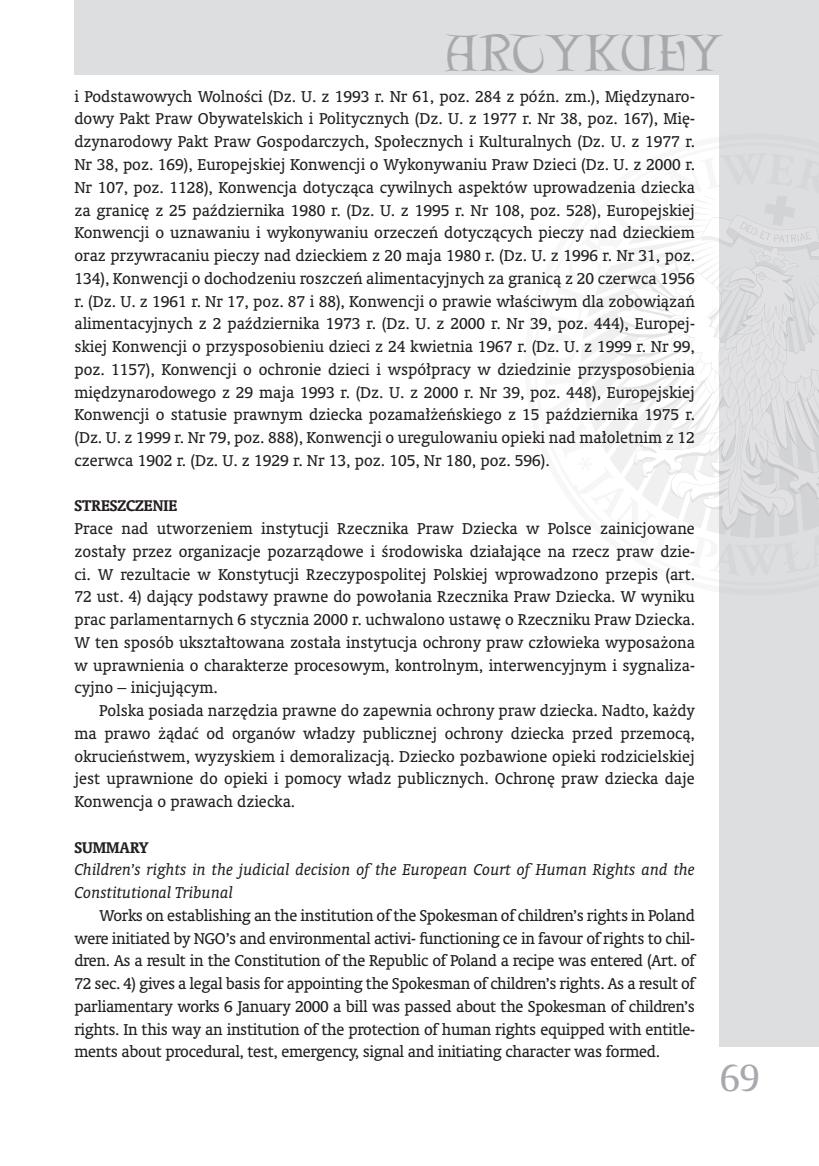
<style>
.page{position:relative;width:819px;height:1166px;background:#fff}
.page>*{position:absolute;margin:0;border:0;box-sizing:border-box;transform-origin:0 0}
.t1{font:46.55px "Lettergical PL";letter-spacing:-.005em;color:#a8a9ad}
.t2{font:36.75px "Amerigo PL";color:#a8a9ad}
.Normalny_PK{font:15.75px/22.8px "Oranda PL";color:#231f20;text-align:justify}
.Normalny_PK-2{font:italic 15.75px/22.8px "Oranda PL";color:#231f20}
.Normalny_PK-3{font:700 15.75px "Oranda PL";color:#231f20}
</style>
<div class="page">
<div style="left:719px;top:0;width:100px;height:1047px;background:#dddee0"></div>
<div style="left:74px;top:0;width:745px;height:74px;background:#dddee0"></div>
<svg style="left:581px;top:196px;width:238px;height:341px"></svg>
<h1 class="t1" style="left:445px;top:25px;width:279px">ARTYKUŁY</h1>
<p class="Normalny_PK" style="left:74px;top:85px;width:622px;text-align:left">i Podstawowych Wolności (Dz. U. z 1993 r. Nr 61, poz. 284 z późn. zm.), Międzynaro&shy;dowy Pakt Praw Obywatelskich i Politycznych (Dz. U. z 1977 r. Nr 38, poz. 167), Mię&shy;dzynarodowy Pakt Praw Gospodarczych, Społecznych i Kulturalnych (Dz. U. z 1977 r.<br>Nr 38, poz. 169), Europejskiej Konwencji o Wykonywaniu Praw Dzieci (Dz. U. z 2000 r.<br>Nr 107, poz. 1128), Konwencja dotycząca cywilnych aspektów uprowadzenia dziecka za granicę z 25 października 1980 r. (Dz. U. z 1995 r. Nr 108, poz. 528), Europejskiej Konwencji o uznawaniu i wykonywaniu orzeczeń dotyczących pieczy nad dzieckiem oraz przywracaniu pieczy nad dzieckiem z 20 maja 1980 r. (Dz. U. z 1996 r. Nr 31, poz.<br>134), Konwencji o dochodzeniu roszczeń alimentacyjnych za granicą z 20 czerwca 1956 r. (Dz. U. z 1961 r. Nr 17, poz. 87 i 88), Konwencji o prawie właściwym dla zobowiązań alimentacyjnych z 2 października 1973 r. (Dz. U. z 2000 r. Nr 39, poz. 444), Europej&shy;skiej Konwencji o przysposobieniu dzieci z 24 kwietnia 1967 r. (Dz. U. z 1999 r. Nr 99, poz. 1157), Konwencji o ochronie dzieci i współpracy w dziedzinie przysposobienia międzynarodowego z 29 maja 1993 r. (Dz. U. z 2000 r. Nr 39, poz. 448), Europejskiej Konwencji o statusie prawnym dziecka pozamałżeńskiego z 15 października 1975 r. (Dz. U. z 1999 r. Nr 79, poz. 888), Konwencji o uregulowaniu opieki nad małoletnim z 12 czerwca 1902 r. (Dz. U. z 1929 r. Nr 13, poz. 105, Nr 180, poz. 596).</p>
<p class="Normalny_PK-3" style="left:74px;top:495px;width:104px">STRESZCZENIE</p>
<p class="Normalny_PK" style="left:74px;top:517px;width:622px">Prace nad utworzeniem instytucji Rzecznika Praw Dziecka w Polsce zainicjowane zostały przez organizacje pozarządowe i środowiska działające na rzecz praw dzie&shy;ci. W rezultacie w Konstytucji Rzeczypospolitej Polskiej wprowadzono przepis (art.<br>72 ust. 4) dający podstawy prawne do powołania Rzecznika Praw Dziecka. W wyniku prac parlamentarnych 6 stycznia 2000 r. uchwalono ustawę o Rzeczniku Praw Dziecka.<br>W ten sposób ukształtowana została instytucja ochrony praw człowieka wyposażona w uprawnienia o charakterze procesowym, kontrolnym, interwencyjnym i sygnaliza&shy;cyjno – inicjującym.</p>
<p class="Normalny_PK" style="left:74px;top:699px;width:622px;text-indent:25px">Polska posiada narzędzia prawne do zapewnia ochrony praw dziecka. Nadto, każdy ma prawo żądać od organów władzy publicznej ochrony dziecka przed przemocą, okrucieństwem, wyzyskiem i demoralizacją. Dziecko pozbawione opieki rodzicielskiej jest uprawnione do opieki i pomocy władz publicznych. Ochronę praw dziecka daje Konwencja o prawach dziecka.</p>
<p class="Normalny_PK-3" style="left:74px;top:836px;width:76px">SUMMARY</p>
<p class="Normalny_PK-2" style="left:74px;top:858px;width:622px">Children’s rights in the judicial decision of the European Court of Human Rights and the<br>Constitutional Tribunal</p>
<p class="Normalny_PK" style="left:74px;top:904px;width:622px;text-indent:25px">Works on establishing an the institution of the Spokesman of children’s rights in Poland were initiated by NGO’s and environmental activi- functioning ce in favour of rights to chil&shy;dren. As a result in the Constitution of the Republic of Poland a recipe was entered (Art. of 72 sec. 4) gives a legal basis for appointing the Spokesman of children’s rights. As a result of parliamentary works 6 January 2000 a bill was passed about the Spokesman of children’s rights. In this way an institution of the protection of human rights equipped with entitle&shy;ments about procedural, test, emergency, signal and initiating character was formed.</p>
<h2 class="t2" style="left:719px;top:1053px;width:42px">69</h2>
</div>
